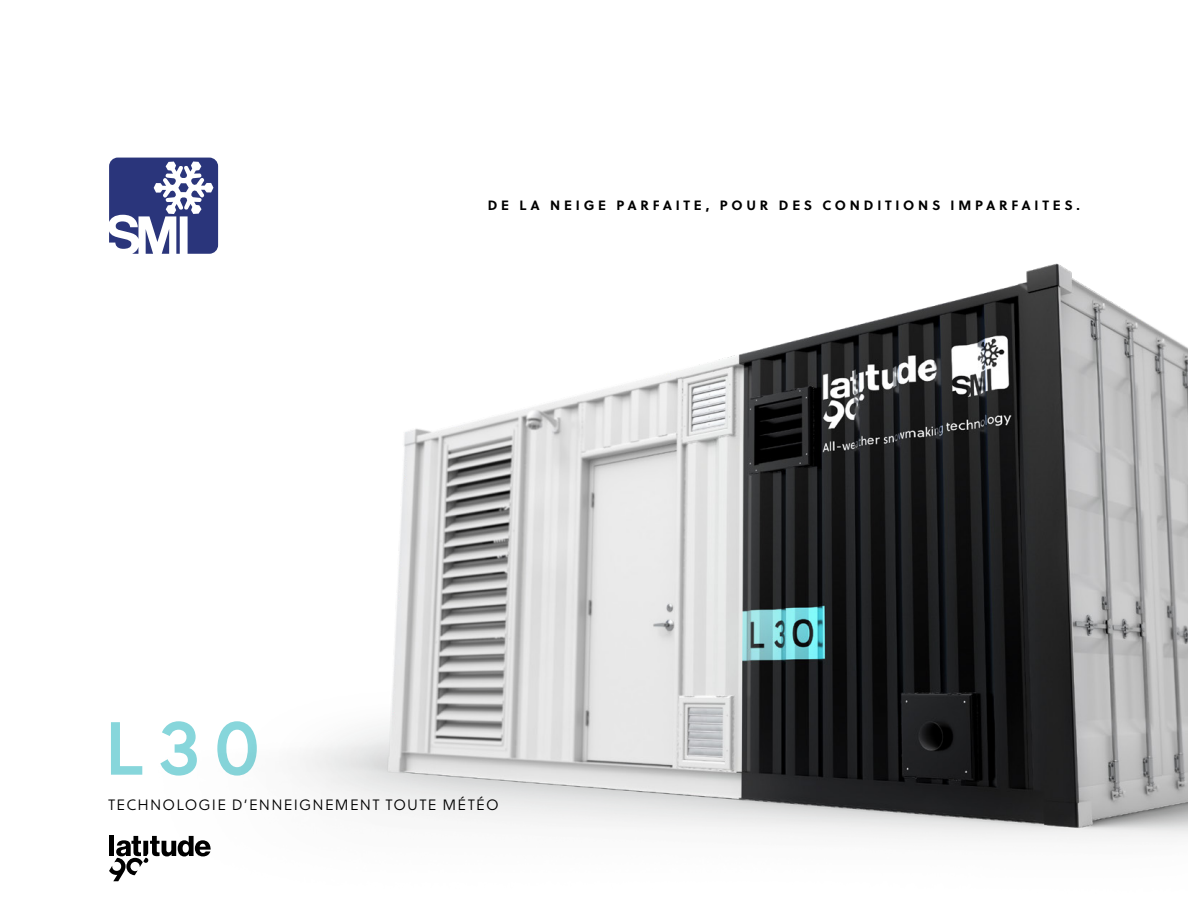
<style>
.page{position:relative;width:1188px;height:918px;background:#fff}
.page>*{position:absolute;margin:0;border:0;box-sizing:border-box;transform-origin:0 0}
.t1{font:700 75px "Europa";color:#87d6db}
.t2{font:15px "Soleil Lt";letter-spacing:.08em;color:#000}
.t3{font:700 13.5px "Soleil";letter-spacing:.28em;color:#000}
</style>
<div class="page">
<img style="left:109px;top:157px;width:1079px;height:725px">
<svg style="left:109px;top:836px;width:102px;height:45px"></svg>
<svg style="left:109px;top:158px;width:109px;height:96px"></svg>
<h1 class="t1" style="left:105px;top:697px;width:156px">L30</h1>
<p class="t3" style="left:488px;top:195px;width:594px">DE LA NEIGE PARFAITE, POUR DES CONDITIONS IMPARFAITES.</p>
<p class="t2" style="left:108px;top:794px;width:392px">TECHNOLOGIE D’ENNEIGNEMENT TOUTE MÉTÉO</p>
</div>
